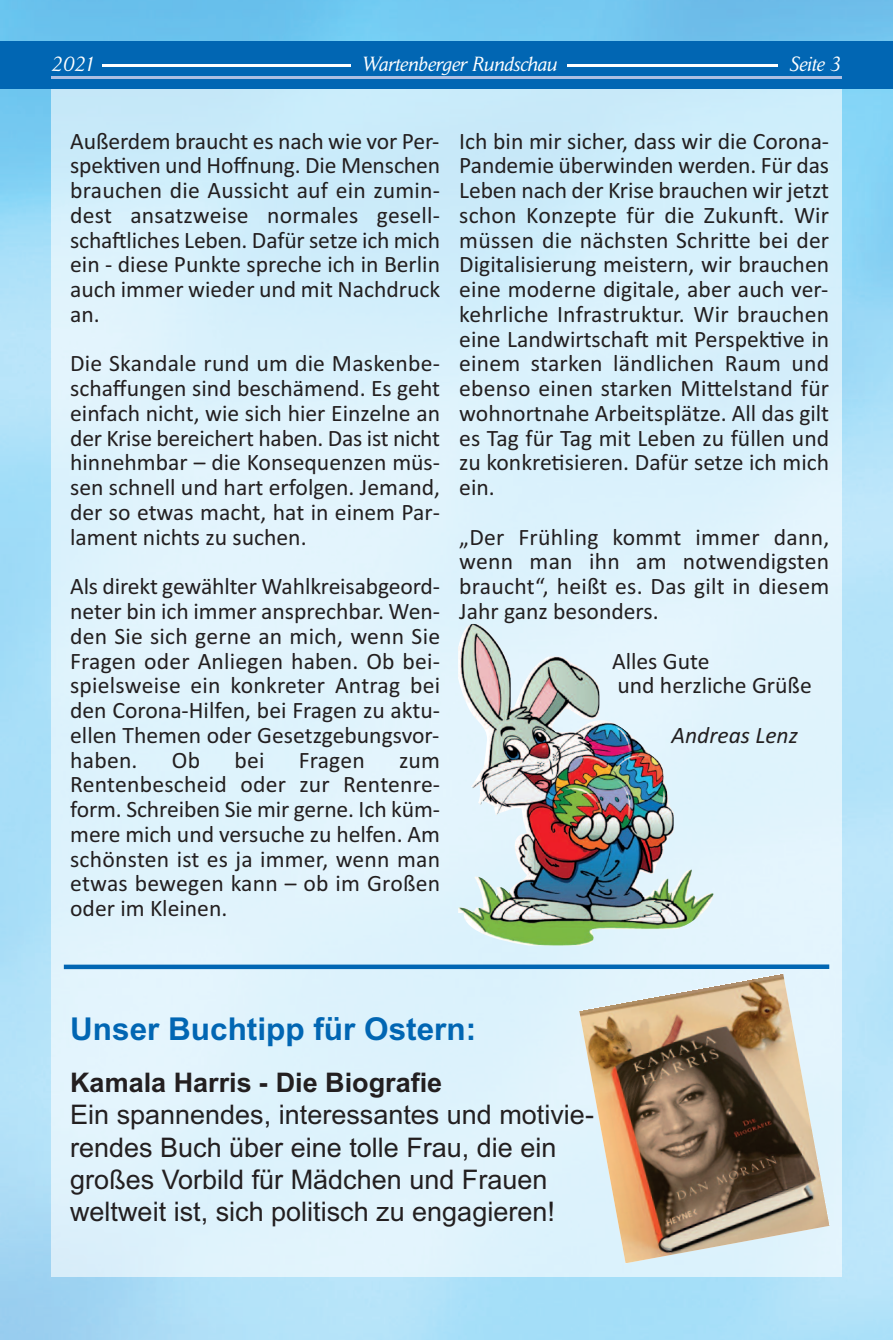
<style>
.page{position:relative;width:893px;height:1340px;background:#fff}
.page>*{position:absolute;margin:0;border:0;box-sizing:border-box;transform-origin:0 0}
.t1{font:700 31.5px "Arial";color:#0166b3}
.t2{font:27px/32.4px "Arial";color:#231f20}
.t3{font:700 27px "Arial";color:#231f20}
.t4{font:23.62px/24.8px "Calibri";color:#231f20;text-align:justify}
.t5{font:italic 23.62px "Calibri";color:#231f20}
.t6{font:italic 20.25px "Daily News BQ";color:#fff}
</style>
<div class="page">
<img style="left:0;top:0;width:893px;height:1339px">
<div style="left:51px;top:78px;width:791px;height:1198px;background:#fff;opacity:.6"></div>
<div style="left:0;top:41px;width:893px;height:48px;background:#0166b3"></div>
<hr style="left:51px;top:77px;width:791px;height:2px;background:#adbfe2">
<hr style="left:102px;top:64px;width:249px;height:2px;background:#fff">
<hr style="left:568px;top:64px;width:210px;height:2px;background:#fff">
<div style="left:64px;top:964px;width:765px;height:5px;background:#0166b3"></div>
<img style="left:579px;top:973px;width:250px;height:290px">
<img style="left:458px;top:624px;width:255px;height:321px">
<p class="t6" style="left:51px;top:52px;width:46px">2021</p>
<p class="t6" style="left:362px;top:52px;width:197px">Wartenberger Rundschau</p>
<p class="t6" style="left:789px;top:52px;width:53px">Seite 3</p>
<p class="t4" style="left:70px;top:128px;width:371px">Außerdem braucht es nach wie vor Per&shy;spektiven und Hoffnung. Die Menschen brauchen die Aussicht auf ein zumin&shy;dest ansatzweise normales gesell&shy;schaftliches Leben. Dafür setze ich mich ein - diese Punkte spreche ich in Berlin auch immer wieder und mit Nachdruck an.</p>
<p class="t4" style="left:70px;top:351px;width:371px">Die Skandale rund um die Maskenbe&shy;schaffungen sind beschämend. Es geht einfach nicht, wie sich hier Einzelne an der Krise bereichert haben. Das ist nicht hinnehmbar – die Konsequenzen müs&shy;sen schnell und hart erfolgen. Jemand, der so etwas macht, hat in einem Par&shy;lament nichts zu suchen.</p>
<p class="t4" style="left:70px;top:573px;width:371px">Als direkt gewählter Wahlkreisabgeord&shy;neter bin ich immer ansprechbar. Wen&shy;den Sie sich gerne an mich, wenn Sie Fragen oder Anliegen haben. Ob bei&shy;spielsweise ein konkreter Antrag bei den Corona-Hilfen, bei Fragen zu aktu&shy;ellen Themen oder Gesetzgebungsvor&shy;haben.</p>
<p class="t4" style="left:172px;top:747px;width:30px">Ob</p>
<p class="t4" style="left:234px;top:747px;width:32px">bei</p>
<p class="t4" style="left:299px;top:747px;width:68px">Fragen</p>
<p class="t4" style="left:70px;top:747px;width:371px;text-indent:329px">zum Rentenbescheid oder zur Rentenre&shy;form. Schreiben Sie mir gerne. Ich küm&shy;mere mich und versuche zu helfen. Am schönsten ist es ja immer, wenn man etwas bewegen kann – ob im Großen oder im Kleinen.</p>
<p class="t4" style="left:459px;top:128px;width:371px">Ich bin mir sicher, dass wir die Corona-Pandemie überwinden werden. Für das Leben nach der Krise brauchen wir jetzt schon Konzepte für die Zukunft. Wir müssen die nächsten Schritte bei der Digitalisierung meistern, wir brauchen eine moderne digitale, aber auch ver&shy;kehrliche Infrastruktur. Wir brauchen eine Landwirtschaft mit Perspektive in einem starken ländlichen Raum und ebenso einen starken Mittelstand für wohnortnahe Arbeitsplätze. All das gilt es Tag für Tag mit Leben zu füllen und zu konkretisieren. Dafür setze ich mich ein.</p>
<p class="t4" style="left:459px;top:524px;width:371px">„Der Frühling kommt immer dann, wenn man ihn am notwendigsten braucht“, heißt es. Das gilt in diesem Jahr ganz besonders.</p>
<p class="t4" style="left:612px;top:648px;width:201px">Alles Gute<br>und herzliche Grüße</p>
<p class="t5" style="left:671px;top:720px;width:128px">Andreas Lenz</p>
<h1 class="t1" style="left:70px;top:1011px;width:408px">Unser Buchtipp für Ostern:</h1>
<p class="t3" style="left:70px;top:1066px;width:374px">Kamala Harris - Die Biografie</p>
<p class="t2" style="left:70px;top:1098px;width:525px">Ein spannendes, interessantes und motivie&shy;rendes Buch über eine tolle Frau, die ein großes Vorbild für Mädchen und Frauen weltweit ist, sich politisch zu engagieren!</p>
</div>
